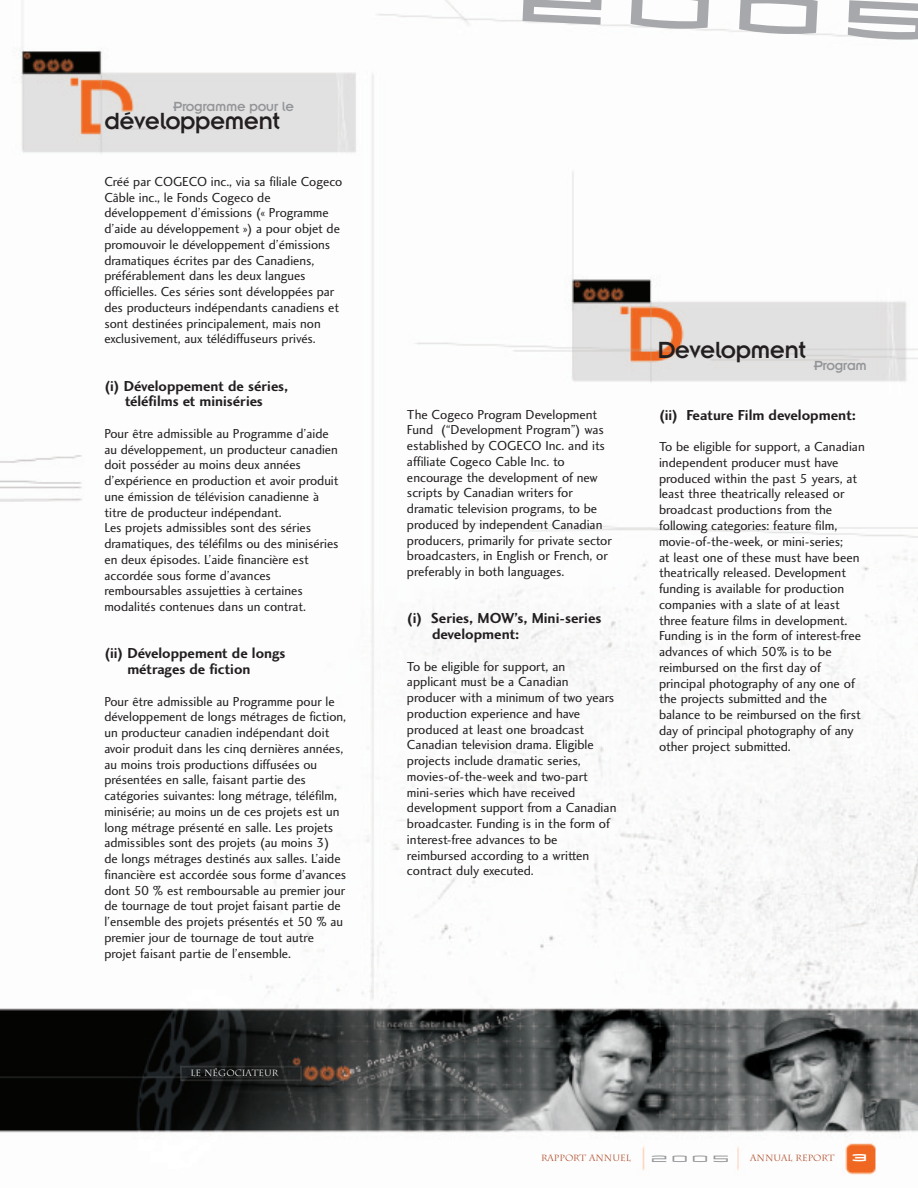
<style>
.page{position:relative;width:918px;height:1188px;background:#fff}
.page>*{position:absolute;margin:0;border:0;box-sizing:border-box;transform-origin:0 0}
.t1{font:700 76.2px "Mata";color:#a7a8ac}
.t2{font:25.65px "Insignia";letter-spacing:-.025em;color:#231f20}
.t3{font:15px/15.8px "Charlotte Sans Bold Plain";color:#231f20}
.t4{font:700 15px "Mata Cond Bd";color:#fff}
.t5{font:14.55px "Insignia";letter-spacing:-.025em;color:#939598}
.t6{font:14.4px "Mata";color:#939598}
.t7{font:13.5px/15.8px "Charlotte Sans Book Plain";color:#231f20}
.t8{font:9px "Charlemagne Std";color:#ad4621}
.t9{font:9px "Charlemagne Std";color:#fff}
</style>
<div class="page">
<img style="left:0;top:0;width:918px;height:1175px">
<p class="t5" style="left:173px;top:102px;width:122px">Programme pour le</p>
<h2 class="t2" style="left:104px;top:113px;width:177px">développement</h2>
<p class="t7" style="left:104px;top:175px;width:240px">Créé par COGECO inc., via sa filiale Cogeco Câble inc., le Fonds Cogeco de développement d’émissions (« Programme d’aide au développement ») a pour objet de promouvoir le développement d’émissions dramatiques écrites par des Canadiens, préférablement dans les deux langues officielles. Ces séries sont développées par des producteurs indépendants canadiens et sont destinées principalement, mais non exclusivement, aux télédiffuseurs privés.</p>
<p class="t3" style="left:104px;top:379px;width:185px;text-align:center">(i) Développement de séries, téléfilms et miniséries</p>
<p class="t7" style="left:104px;top:427px;width:236px">Pour être admissible au Programme d’aide au développement, un producteur canadien doit posséder au moins deux années d’expérience en production et avoir produit une émission de télévision canadienne à titre de producteur indépendant.<br>Les projets admissibles sont des séries dramatiques, des téléfilms ou des miniséries en deux épisodes. L’aide financière est accordée sous forme d’avances remboursables assujetties à certaines modalités contenues dans un contrat.</p>
<p class="t3" style="left:127px;top:647px;width:160px;text-indent:-23px">(ii) Développement de longs métrages de fiction</p>
<p class="t7" style="left:104px;top:695px;width:243px">Pour être admissible au Programme pour le développement de longs métrages de fiction, un producteur canadien indépendant doit avoir produit dans les cinq dernières années, au moins trois productions diffusées ou présentées en salle, faisant partie des catégories suivantes: long métrage, téléfilm, minisérie; au moins un de ces projets est un long métrage présenté en salle. Les projets admissibles sont des projets (au moins 3) de longs métrages destinés aux salles. L’aide financière est accordée sous forme d’avances dont 50 % est remboursable au premier jour de tournage de tout projet faisant partie de l’ensemble des projets présentés et 50 % au premier jour de tournage de tout autre projet faisant partie de l’ensemble.</p>
<p class="t9" style="left:190px;top:1067px;width:90px">LE NÉGOCIATEUR</p>
<h1 class="t1" style="left:527px;top:-52px;width:436px;rotate:3deg">2005</h1>
<p class="t7" style="left:407px;top:408px;width:206px">The Cogeco Program Development Fund (“Development Program”) was established by COGECO Inc. and its affiliate Cogeco Cable Inc. to encourage the development of new scripts by Canadian writers for dramatic television programs, to be produced by independent Canadian producers, primarily for private sector broadcasters, in English or French, or preferably in both languages.</p>
<p class="t3" style="left:432px;top:612px;width:171px;text-indent:-25px">(i) Series, MOW’s, Mini-series development:</p>
<p class="t7" style="left:407px;top:660px;width:211px">To be eligible for support, an applicant must be a Canadian producer with a minimum of two years production experience and have produced at least one broadcast<br>Canadian television drama. Eligible projects include dramatic series, movies-of-the-week and two-part mini-series which have received development support from a Canadian broadcaster. Funding is in the form of interest-free advances to be reimbursed according to a written contract duly executed.</p>
<h2 class="t2" style="left:657px;top:342px;width:151px">Development</h2>
<p class="t5" style="left:814px;top:361px;width:55px">Program</p>
<p class="t3" style="left:659px;top:408px;width:199px">(ii) Feature Film development:</p>
<p class="t7" style="left:659px;top:440px;width:207px">To be eligible for support, a Canadian independent producer must have produced within the past 5 years, at least three theatrically released or broadcast productions from the following categories: feature film, movie-of-the-week, or mini-series;<br>at least one of these must have been theatrically released. Development funding is available for production companies with a slate of at least three feature films in development.<br>Funding is in the form of interest-free advances of which 50% is to be reimbursed on the first day of principal photography of any one of the projects submitted and the balance to be reimbursed on the first day of principal photography of any other project submitted.</p>
<p class="t8" style="left:541px;top:1152px;width:91px">RAPPORT ANNUEL</p>
<p class="t8" style="left:750px;top:1152px;width:86px">ANNUAL REPORT</p>
<p class="t6" style="left:652px;top:1148px;width:83px">2005</p>
<p class="t4" style="left:853px;top:1147px;width:20px">3</p>
</div>
